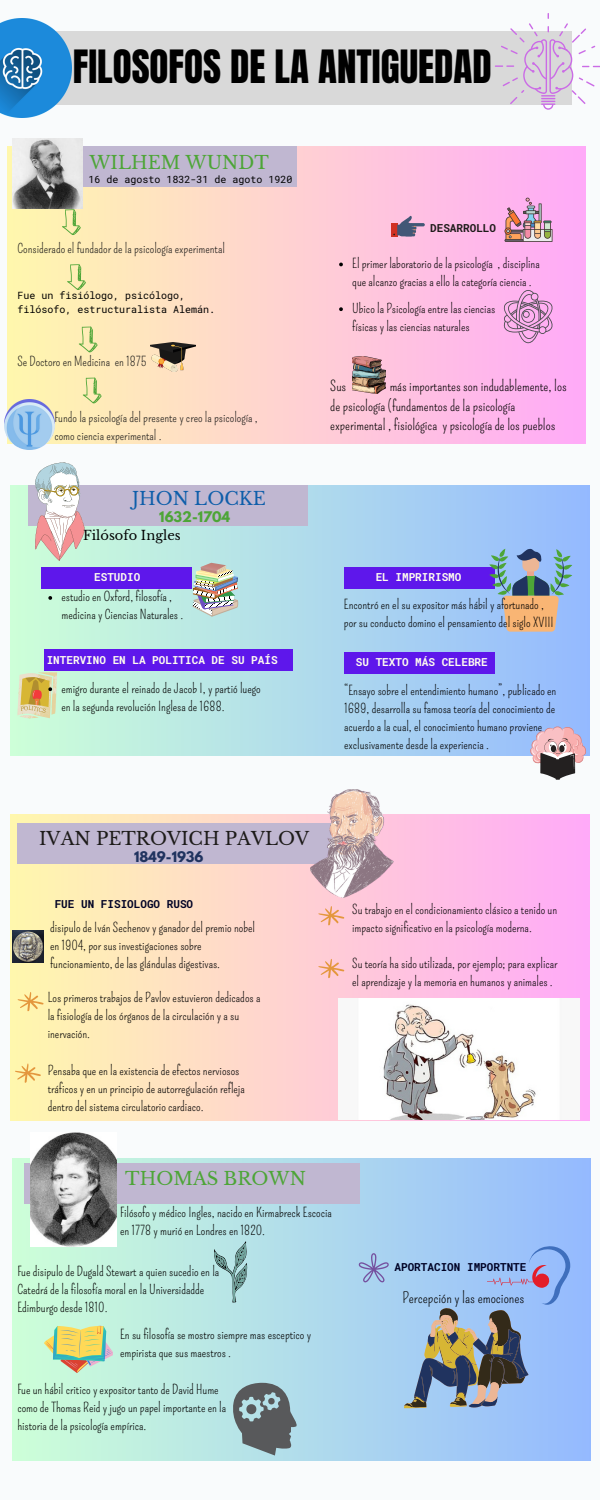
<style>
.page{position:relative;width:600px;height:1500px;background:#f9fbfc}
.page>*{position:absolute;margin:0;border:0;box-sizing:border-box;transform-origin:0 0}
.t1{font:39px "Anton";color:#000}
.t2{font:18px "Libre Baskerville";color:#4da537}
.t3{font:18px "Libre Baskerville";color:#1d1b19}
.t4{font:18px "Libre Baskerville";color:#0e5eaa}
.t5{font:15px "Pompiere";color:#000}
.t6{font:14.4px/19.9px "Pompiere";color:#000}
.t7{font:13px/18px "Pompiere";color:#000}
.t8{font:13px/18px "Pompiere";color:#1d1b19}
.t9{font:13px "Libre Baskerville";color:#000}
.t10{font:700 13px "League Spartan";color:#4da537}
.t11{font:700 13px "League Spartan";color:#20335f}
.t12{font:700 11px "Roboto Mono";color:#fffdef}
.t13{font:700 11px "Roboto Mono";color:#000225}
.t14{font:700 11px "Roboto Mono";color:#1d1b19}
.t15{font:10px/13.5px "Roboto Mono";color:#000}
</style>
<div class="page">
<div style="left:28px;top:31px;width:544px;height:73px;background:#d9d9d9"></div>
<div style="left:11px;top:485px;width:578px;height:270px;background:linear-gradient(to right,#cdffd8,#94b9ff)"></div>
<div style="left:41px;top:567px;width:151px;height:21px;background:#5e17eb"></div>
<div style="left:8px;top:147px;width:578px;height:296px;background:linear-gradient(to right,#fff7ad,#ffaaf8)"></div>
<div style="left:17px;top:147px;width:280px;height:40px;background:#c0b7d1"></div>
<div style="left:44px;top:649px;width:248px;height:22px;background:#5e17eb"></div>
<div style="left:11px;top:815px;width:578px;height:306px;background:linear-gradient(to right,#fff7ad,#ffaaf8)"></div>
<div style="left:344px;top:567px;width:151px;height:21px;background:#5e17eb"></div>
<svg style="left:495px;top:13px;width:105px;height:97px"></svg>
<img style="left:0;top:18px;width:71px;height:99px">
<hr style="left:410px;top:223px;width:15px;height:3px;background:#425776;border-radius:2px">
<div style="left:391px;top:224px;width:6px;height:13px;background:#d13123"></div>
<svg style="left:393px;top:215px;width:23px;height:21px"></svg>
<div style="left:12px;top:1159px;width:578px;height:301px;background:linear-gradient(to right,#cdffd8,#94baff)"></div>
<img style="left:352px;top:356px;width:33px;height:37px">
<img style="left:12px;top:138px;width:71px;height:71px">
<svg style="left:505px;top:198px;width:47px;height:44px"></svg>
<svg style="left:503px;top:290px;width:50px;height:53px"></svg>
<svg style="left:62px;top:209px;width:19px;height:26px"></svg>
<svg style="left:67px;top:264px;width:19px;height:26px"></svg>
<svg style="left:79px;top:326px;width:19px;height:26px"></svg>
<svg style="left:83px;top:377px;width:19px;height:27px"></svg>
<img style="left:150px;top:343px;width:45px;height:28px">
<img style="left:4px;top:399px;width:51px;height:50px">
<div style="left:28px;top:485px;width:280px;height:41px;background:#c0b7d1"></div>
<div style="left:344px;top:652px;width:151px;height:21px;background:#5e17eb"></div>
<svg style="left:35px;top:463px;width:50px;height:98px"></svg>
<img style="left:192px;top:563px;width:47px;height:61px">
<svg style="left:489px;top:548px;width:83px;height:84px"></svg>
<svg style="left:530px;top:726px;width:56px;height:54px"></svg>
<div style="left:17px;top:823px;width:335px;height:41px;background:#c0b7d1"></div>
<img style="left:311px;top:789px;width:83px;height:109px">
<img style="left:339px;top:999px;width:241px;height:120px">
<img style="left:12px;top:931px;width:32px;height:32px">
<svg style="left:318px;top:906px;width:26px;height:20px"></svg>
<svg style="left:318px;top:959px;width:26px;height:19px"></svg>
<svg style="left:15px;top:1064px;width:26px;height:19px"></svg>
<svg style="left:17px;top:992px;width:27px;height:19px"></svg>
<div style="left:24px;top:1163px;width:335px;height:41px;background:#c0b7d1"></div>
<img style="left:30px;top:1133px;width:87px;height:113px">
<svg style="left:359px;top:1253px;width:30px;height:29px"></svg>
<svg style="left:214px;top:1241px;width:34px;height:62px"></svg>
<svg style="left:44px;top:1325px;width:69px;height:48px"></svg>
<svg style="left:233px;top:1383px;width:64px;height:73px"></svg>
<svg style="left:404px;top:1246px;width:166px;height:162px"></svg>
<svg style="left:48px;top:596px;width:4px;height:4px"></svg>
<svg style="left:17px;top:672px;width:40px;height:47px"></svg>
<svg style="left:339px;top:263px;width:4px;height:3px"></svg>
<svg style="left:339px;top:307px;width:4px;height:4px"></svg>
<p class="t1" style="left:73px;top:38px;width:420px">FILOSOFOS DE LA ANTIGUEDAD</p>
<p class="t2" style="left:89px;top:151px;width:181px">WILHEM WUNDT</p>
<p class="t15" style="left:88px;top:172px;width:205px">16 de agosto 1832-31 de agoto 1920</p>
<p class="t8" style="left:17px;top:240px;width:209px">Considerado el fundador de la psicología experimental</p>
<p class="t15" style="left:17px;top:289px;width:199px">Fue un fisiólogo, psicólogo, filósofo, estructuralista Alemán.</p>
<p class="t8" style="left:17px;top:353px;width:131px">Se Doctoro en Medicina en 1875</p>
<p class="t8" style="left:54px;top:408px;width:205px">Fundo la psicología del presente y creo la psicología , como ciencia experimental .</p>
<p class="t4" style="left:132px;top:488px;width:135px">JHON LOCKE</p>
<p class="t10" style="left:159px;top:510px;width:72px">1632-1704</p>
<p class="t9" style="left:83px;top:527px;width:99px">Filósofo Ingles</p>
<p class="t12" style="left:94px;top:570px;width:48px">ESTUDIO</p>
<p class="t7" style="left:61px;top:588px;width:123px">estudio en Oxford, filosofía , medicina y Ciencias Naturales .</p>
<p class="t12" style="left:47px;top:652px;width:232px">INTERVINO EN LA POLITICA DE SU PAÍS</p>
<p class="t7" style="left:61px;top:679px;width:201px">emigro durante el reinado de Jacob I, y partió luego en la segunda revolución Inglesa de 1688.</p>
<p class="t14" style="left:430px;top:220px;width:67px">DESARROLLO</p>
<p class="t7" style="left:352px;top:254px;width:189px">El primer laboratorio de la psicología , disciplina que alcanzo gracias a ello la categoría ciencia .</p>
<p class="t7" style="left:352px;top:299px;width:145px">Ubico la Psicología entre las ciencias físicas y las ciencias naturales</p>
<p class="t6" style="left:330px;top:376px;width:238px;text-indent:59px">más importantes son indudablemente, los de psicología (fundamentos de la psicología experimental , fisiológica y psicología de los pueblos</p>
<p class="t6" style="left:330px;top:376px;width:18px">Sus</p>
<p class="t12" style="left:376px;top:570px;width:87px">EL IMPRIRISMO</p>
<p class="t7" style="left:344px;top:596px;width:211px">Encontró en el su expositor más hábil y afortunado , por su conducto domino el pensamiento del siglo XVIII</p>
<p class="t12" style="left:356px;top:654px;width:133px">SU TEXTO MÁS CELEBRE</p>
<p class="t7" style="left:344px;top:681px;width:214px">“Ensayo sobre el entendimiento humano”, publicado en 1689, desarrolla su famosa teoría del conocimiento de acuerdo a la cual, el conocimiento humano proviene exclusivamente desde la experiencia .</p>
<p class="t3" style="left:39px;top:827px;width:272px">IVAN PETROVICH PAVLOV</p>
<p class="t11" style="left:134px;top:850px;width:71px">1849-1936</p>
<p class="t13" style="left:55px;top:896px;width:140px">FUE UN FISIOLOGO RUSO</p>
<p class="t7" style="left:50px;top:919px;width:206px">disipulo de Iván Sechenov y ganador del premio nobel en 1904, por sus investigaciones sobre funcionamiento, de las glándulas digestivas.</p>
<p class="t7" style="left:48px;top:988px;width:214px">Los primeros trabajos de Pavlov estuvieron dedicados a la fisiología de los órganos de la circulación y a su inervación.</p>
<p class="t7" style="left:48px;top:1062px;width:199px">Pensaba que en la existencia de efectos nerviosos tráficos y en un principio de autorregulación refleja dentro del sistema circulatorio cardiaco.</p>
<p class="t7" style="left:352px;top:901px;width:206px">Su trabajo en el condicionamiento clásico a tenido un impacto significativo en la psicología moderna.</p>
<p class="t7" style="left:352px;top:955px;width:207px">Su teoría ha sido utilizada, por ejemplo; para explicar el aprendizaje y la memoria en humanos y animales .</p>
<p class="t2" style="left:125px;top:1168px;width:182px">THOMAS BROWN</p>
<p class="t7" style="left:120px;top:1203px;width:213px">Filósofo y médico Ingles, nacido en Kirmabreck Escocia en 1778 y murió en Londres en 1820.</p>
<p class="t7" style="left:17px;top:1262px;width:203px">Fue disipulo de Dugald Stewart a quien sucedio en la<br>Catedrá de la filosofía moral en la Universidadde<br>Edimburgo desde 1810.</p>
<p class="t7" style="left:120px;top:1326px;width:192px">En su filosofía se mostro siempre mas esceptico y empirista que sus maestros .</p>
<p class="t7" style="left:17px;top:1381px;width:210px">Fue un hábil critico y expositor tanto de David Hume como de Thomas Reid y jugo un papel importante en la historia de la psicología empírica.</p>
<p class="t13" style="left:395px;top:1260px;width:133px">APORTACION IMPORTNTE</p>
<p class="t5" style="left:403px;top:1289px;width:123px">Percepción y las emociones</p>
</div>
